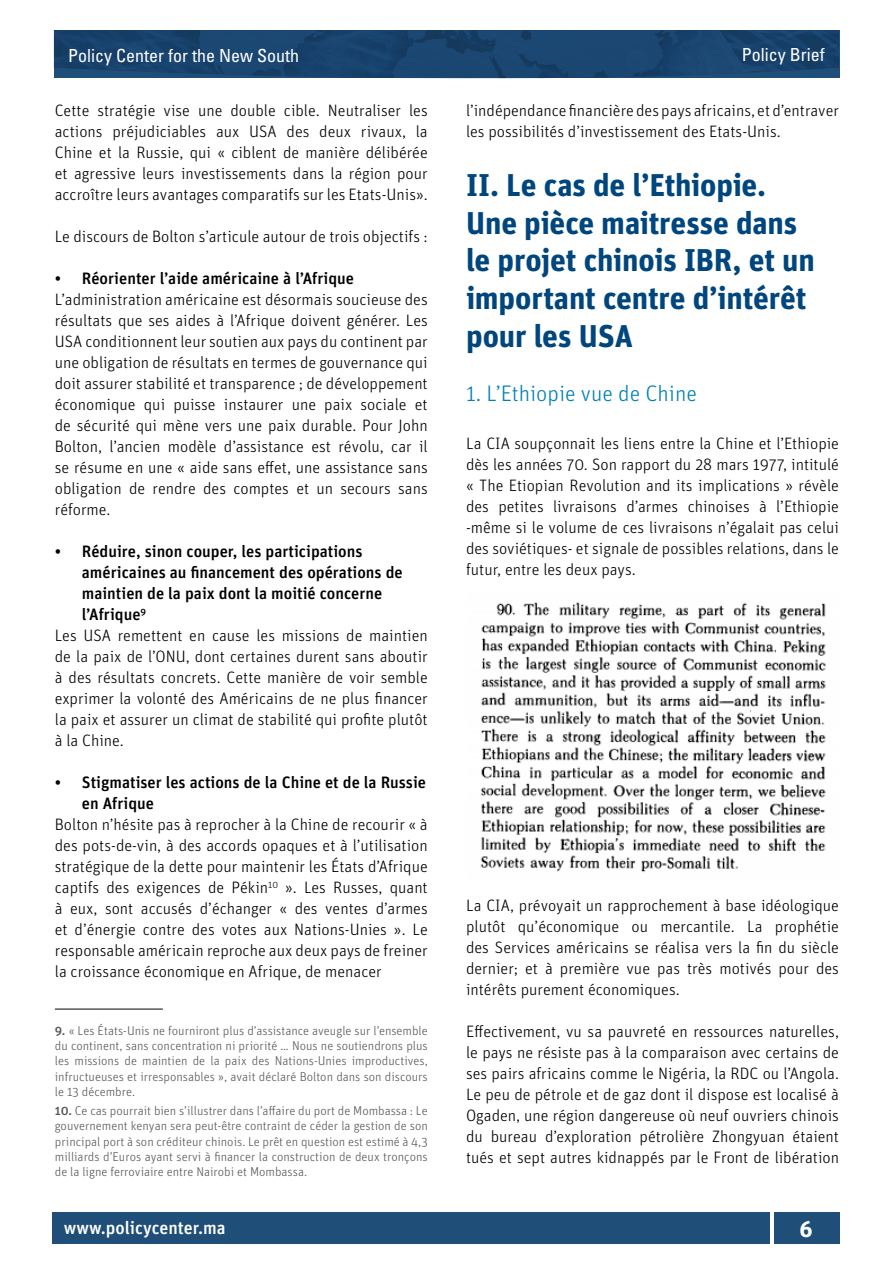
<style>
.page{position:relative;width:893px;height:1263px;background:#fff}
.page>*{position:absolute;margin:0;border:0;box-sizing:border-box;transform-origin:0 0}
.t1{font:700 31.5px/37.8px "Unit Pro";letter-spacing:-.005em;color:#00467e}
.t2{font:300 22.5px "Unit Pro";color:#0081b2}
.t3{font:700 22.5px "Unit Pro";color:#fff}
.t4{font:condensed 18px "Univers LT Std";color:#fff}
.t5{font:500 18px "Unit Pro";color:#fff}
.t6{font:300 16.5px/21px "Unit Pro";color:#000;text-align:justify}
.t7{font:500 16.5px/21px "Unit Pro";color:#000}
.t8{font:300 12.75px/15.3px "Unit Pro";color:#58585c;text-align:justify}
.s1{font-weight:500}
</style>
<div class="page">
<div style="left:52px;top:1212px;width:718px;height:31px;background:#1f4e79"></div>
<div style="left:774px;top:1212px;width:65px;height:31px;background:#1f4e79"></div>
<img style="left:54px;top:30px;width:785px;height:49px">
<hr style="left:55px;top:1008px;width:108px;height:2px;background:#58585c">
<img style="left:480px;top:602px;width:346px;height:270px">
<p class="t4" style="left:68px;top:44px;width:232px">Policy Center for the New South</p>
<p class="t4" style="left:742px;top:43px;width:84px">Policy Brief</p>
<p class="t6" style="left:55px;top:100px;width:374px">Cette stratégie vise une double cible. Neutraliser les actions préjudiciables aux USA des deux rivaux, la Chine et la Russie, qui « ciblent de manière délibérée et agressive leurs investissements dans la région pour accroître leurs avantages comparatifs sur les Etats-Unis».</p>
<p class="t6" style="left:55px;top:226px;width:374px">Le discours de Bolton s’articule autour de trois objectifs :</p>
<p class="t7" style="left:55px;top:267px;width:301px">• Réorienter l’aide américaine à l’Afrique</p>
<p class="t6" style="left:55px;top:289px;width:374px">L’administration américaine est désormais soucieuse des résultats que ses aides à l’Afrique doivent générer. Les USA conditionnent leur soutien aux pays du continent par une obligation de résultats en termes de gouvernance qui doit assurer stabilité et transparence ; de développement économique qui puisse instaurer une paix sociale et de sécurité qui mène vers une paix durable. Pour John Bolton, l’ancien modèle d’assistance est révolu, car il se résume en une « aide sans effet, une assistance sans obligation de rendre des comptes et un secours sans réforme.</p>
<p class="t7" style="left:55px;top:540px;width:309px">• Réduire, sinon couper, les participations</p>
<p class="t7" style="left:82px;top:561px;width:322px">américaines au financement des opérations de</p>
<p class="t7" style="left:82px;top:582px;width:302px">maintien de la paix dont la moitié concerne</p>
<p class="t7" style="left:82px;top:603px;width:66px">l’Afrique<sup>9</sup></p>
<p class="t6" style="left:55px;top:625px;width:374px">Les USA remettent en cause les missions de maintien</p>
<p class="t6" style="left:55px;top:646px;width:374px">de la paix de l’ONU, dont certaines durent sans aboutir</p>
<p class="t6" style="left:55px;top:667px;width:374px">à des résultats concrets. Cette manière de voir semble</p>
<p class="t6" style="left:55px;top:688px;width:374px">exprimer la volonté des Américains de ne plus financer</p>
<p class="t6" style="left:55px;top:709px;width:374px">la paix et assurer un climat de stabilité qui profite plutôt</p>
<p class="t6" style="left:55px;top:730px;width:71px">à la Chine.</p>
<p class="t7" style="left:82px;top:771px;width:346px;text-indent:-27px">• Stigmatiser les actions de la Chine et de la Russie en Afrique</p>
<p class="t6" style="left:55px;top:814px;width:374px">Bolton n’hésite pas à reprocher à la Chine de recourir « à des pots-de-vin, à des accords opaques et à l’utilisation stratégique de la dette pour maintenir les États d’Afrique captifs des exigences de Pékin<sup>10</sup> ». Les Russes, quant à eux, sont accusés d’échanger « des ventes d’armes et d’énergie contre des votes aux Nations-Unies ». Le responsable américain reproche aux deux pays de freiner la croissance économique en Afrique, de menacer</p>
<p class="t6" style="left:466px;top:100px;width:374px">l’indépendance financière des pays africains, et d’entraver les possibilités d’investissement des Etats-Unis.</p>
<h1 class="t1" style="left:466px;top:165px;width:350px">II. Le cas de l’Ethiopie.<br>Une pièce maitresse dans le projet chinois IBR, et un important centre d’intérêt pour les USA</h1>
<h2 class="t2" style="left:466px;top:380px;width:232px">1. L’Ethiopie vue de Chine</h2>
<p class="t6" style="left:466px;top:433px;width:374px">La CIA soupçonnait les liens entre la Chine et l’Ethiopie dès les années 70. Son rapport du 28 mars 1977, intitulé « The Etiopian Revolution and its implications » révèle des petites livraisons d’armes chinoises à l’Ethiopie -même si le volume de ces livraisons n’égalait pas celui des soviétiques- et signale de possibles relations, dans le futur, entre les deux pays.</p>
<p class="t6" style="left:466px;top:895px;width:374px">La CIA, prévoyait un rapprochement à base idéologique plutôt qu’économique ou mercantile. La prophétie des Services américains se réalisa vers la fin du siècle dernier; et à première vue pas très motivés pour des intérêts purement économiques.</p>
<p class="t6" style="left:466px;top:1021px;width:374px">Effectivement, vu sa pauvreté en ressources naturelles, le pays ne résiste pas à la comparaison avec certains de ses pairs africains comme le Nigéria, la RDC ou l’Angola.<br>Le peu de pétrole et de gaz dont il dispose est localisé à Ogaden, une région dangereuse où neuf ouvriers chinois du bureau d’exploration pétrolière Zhongyuan étaient tués et sept autres kidnappés par le Front de libération</p>
<p class="t8" style="left:55px;top:1022px;width:374px"><span class="s1">9.</span> « Les États-Unis ne fourniront plus d’assistance aveugle sur l’ensemble du continent, sans concentration ni priorité … Nous ne soutiendrons plus les missions de maintien de la paix des Nations-Unies improductives, infructueuses et irresponsables », avait déclaré Bolton dans son discours le 13 décembre.</p>
<p class="t8" style="left:55px;top:1103px;width:374px"><span class="s1">10.</span> Ce cas pourrait bien s’illustrer dans l’affaire du port de Mombassa : Le gouvernement kenyan sera peut-être contraint de céder la gestion de son principal port à son créditeur chinois. Le prêt en question est estimé à 4,3 milliards d’Euros ayant servi à financer la construction de deux tronçons de la ligne ferroviaire entre Nairobi et Mombassa.</p>
<p class="t5" style="left:64px;top:1216px;width:164px">www.policycenter.ma</p>
<h2 class="t3" style="left:799px;top:1214px;width:15px">6</h2>
</div>
